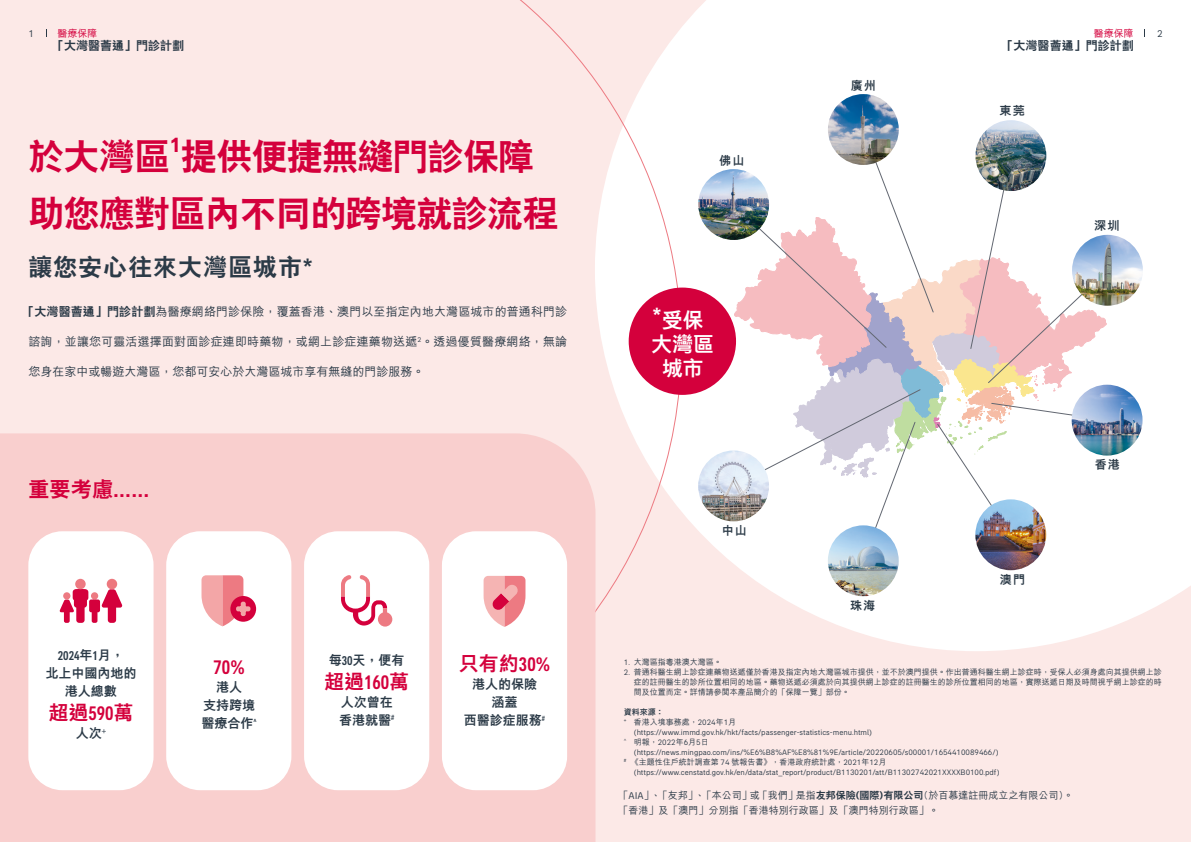
<style>
.page{position:relative;width:1191px;height:842px;background:#fff}
.page>*{position:absolute;margin:0;border:0;box-sizing:border-box;transform-origin:0 0}
.t1{font:800 36px "C Hei 2 HK";letter-spacing:-.02em;color:#d4003c}
.t2{font:800 24px "C Hei 2 HK";letter-spacing:.04em;color:#2b3a47}
.t3{font:800 21px "C Hei 2 HK";color:#d4003c}
.t4{font:800 21px/24px "M Hei HK";letter-spacing:-.01em;color:#fff;text-align:center}
.t5{font:700 21px "AIA Everest";color:#d4003c}
.t6{font:800 20px "M Hei HK";color:#d4003c}
.t7{font:500 condensed 20px "AIA Everest";color:#d4003c}
.t8{font:800 13px/18px "M Hei HK";color:#2b3a47;text-align:center}
.t9{font:500 condensed 13px "AIA Everest";color:#2b3a47}
.t10{font:500 12px "M Hei HK";letter-spacing:.01em;color:#2b3a47}
.t11{font:800 12px "C Hei 2 HK";color:#2b3a47}
.t12{font:800 12px "M Hei HK";letter-spacing:.1em;color:#2b3a47}
.t13{font:500 10px/14.8px "M Hei HK";color:#2b3a47}
.t14{font:500 10px "M Hei HK";color:#d4003c}
.t15{font:10px "AIA Everest";color:#2b3a47}
.t16{font:8px "AIA Everest";color:#2b3a47}
.t17{font:500 8px/10px "M Hei HK";color:#2b3a47;text-align:justify}
.s1{font-family:"C Hei 2 HK";font-weight:800}
.s2{font-family:"M Hei HK";font-weight:800;font-stretch:normal}
.s3{font-family:"AIA Everest";font-weight:500;font-stretch:condensed}
.s4{font-family:"AIA Everest";font-weight:400}
.s5{font-weight:800}
.s6{font-family:"AIA Everest";font-weight:700}
</style>
<div class="page">
<div style="left:595px;top:0;width:596px;height:842px;background:#fce9e7"></div>
<div style="left:0;top:0;width:595px;height:842px;background:#fce9e7"></div>
<svg style="left:595px;top:0;width:596px;height:651px;background:#fefcfc"></svg>
<svg style="left:520px;top:0;width:161px;height:635px"></svg>
<div style="left:0;top:433px;width:595px;height:409px;background:#f9cfce"></div>
<div style="left:28px;top:531px;width:126px;height:259px;background:#fff;border-radius:34px"></div>
<svg style="left:101px;top:589px;width:22px;height:34px"></svg>
<div style="left:107px;top:579px;width:10px;height:10px;background:#ed787e;border-radius:50%"></div>
<div style="left:74px;top:589px;width:13px;height:19px;background:#d4003c;border-radius:3px"></div>
<div style="left:73px;top:589px;width:15px;height:12px;background:#d4003c;border-radius:3px"></div>
<div style="left:76px;top:589px;width:9px;height:34px;background:#d4003c;border-radius:3px"></div>
<div style="left:75px;top:579px;width:11px;height:10px;background:#ed7a82;border-radius:50%"></div>
<div style="left:89px;top:599px;width:11px;height:13px;background:#d4003c;border-radius:2px"></div>
<div style="left:92px;top:599px;width:5px;height:24px;background:#d4003c;border-radius:2px"></div>
<div style="left:91px;top:592px;width:7px;height:7px;background:#ed7a82;border-radius:50%"></div>
<svg style="left:59px;top:599px;width:15px;height:24px"></svg>
<div style="left:63px;top:592px;width:7px;height:7px;background:#ed7a82;border-radius:50%"></div>
<div style="left:304px;top:531px;width:125px;height:259px;background:#fff;border-radius:34px"></div>
<svg style="left:341px;top:575px;width:51px;height:52px"></svg>
<div style="left:166px;top:531px;width:125px;height:259px;background:#fff;border-radius:34px"></div>
<svg style="left:230px;top:596px;width:26px;height:26px"></svg>
<svg style="left:201px;top:575px;width:49px;height:51px"></svg>
<div style="left:442px;top:531px;width:125px;height:259px;background:#fff;border-radius:34px"></div>
<svg style="left:483px;top:576px;width:42px;height:51px"></svg>
<svg style="left:732px;top:129px;width:376px;height:433px;background:#f5ecec"></svg>
<img style="left:698px;top:450px;width:71px;height:71px;border-radius:35px">
<img style="left:828px;top:525px;width:70px;height:71px;border-radius:35px">
<img style="left:975px;top:499px;width:71px;height:71px;border-radius:35px">
<img style="left:1071px;top:385px;width:71px;height:71px;border-radius:35px">
<img style="left:1072px;top:235px;width:71px;height:71px;border-radius:35px">
<img style="left:975px;top:120px;width:71px;height:71px;border-radius:35px">
<img style="left:828px;top:94px;width:70px;height:71px;border-radius:35px">
<img style="left:698px;top:169px;width:71px;height:71px;border-radius:35px">
<div style="left:628px;top:288px;width:108px;height:107px;background:#d4003c;border-radius:50%"></div>
<p class="t15" style="left:28px;top:28px;width:7px">1</p>
<p class="t14" style="left:57px;top:26px;width:41px">醫療保障</p>
<h3 class="t11" style="left:52px;top:40px;width:133px">「大灣醫薈通」門診計劃</h3>
<h3 class="t5" style="left:169px;top:133px;width:13px">1</h3>
<h1 class="t1" style="left:28px;top:139px;width:507px">於大灣區提供便捷無縫門診保障</h1>
<h1 class="t1" style="left:28px;top:196px;width:531px">助您應對區內不同的跨境就診流程</h1>
<h2 class="t2" style="left:28px;top:255px;width:285px">讓您安心往來大灣區城市*</h2>
<h3 class="t10" style="left:22px;top:303px;width:546px"><span class="s1">「大灣醫薈通」門診計劃</span>為醫療網絡門診保險，覆蓋香港、澳門以至指定內地大灣區城市的普通科門診</h3>
<h3 class="t10" style="left:28px;top:333px;width:540px">諮詢，並讓您可靈活選擇面對面診症連即時藥物，或網上診症連藥物送遞<sup>2</sup>。透過優質醫療網絡，無論</h3>
<h3 class="t10" style="left:28px;top:363px;width:397px">您身在家中或暢遊大灣區，您都可安心於大灣區城市享有無縫的門診服務。</h3>
<h3 class="t3" style="left:28px;top:479px;width:122px">重要考慮......</h3>
<h3 class="t9" style="left:58px;top:649px;width:68px">2024<span class="s2">年</span>1<span class="s2">月，</span></h3>
<h3 class="t8" style="left:45px;top:664px;width:93px">北上中國內地的港人總數</h3>
<h3 class="t6" style="left:48px;top:703px;width:87px">超過<span class="s3">590</span>萬</h3>
<h3 class="t8" style="left:76px;top:724px;width:32px">人次<sup>+</sup></h3>
<h3 class="t7" style="left:213px;top:656px;width:33px">70%</h3>
<h3 class="t8" style="left:201px;top:678px;width:57px">港人<br>支持跨境醫療合作<sup>^</sup></h3>
<h3 class="t8" style="left:329px;top:651px;width:77px">每<span class="s3">30</span>天，便有</h3>
<h3 class="t6" style="left:324px;top:671px;width:87px">超過<span class="s3">160</span>萬</h3>
<h3 class="t8" style="left:339px;top:693px;width:57px;text-align:left">人次曾在香港就醫<sup>#</sup></h3>
<h3 class="t6" style="left:459px;top:654px;width:93px">只有約<span class="s3">30%</span></h3>
<h3 class="t8" style="left:464px;top:675px;width:83px">港人的保險涵蓋<br>西醫診症服務<sup>#</sup></h3>
<h3 class="t12" style="left:719px;top:155px;width:27px">佛山</h3>
<h3 class="t4" style="left:651px;top:303px;width:13px">*</h3>
<h3 class="t4" style="left:651px;top:307px;width:64px">受保大灣區城市</h3>
<h3 class="t12" style="left:721px;top:524px;width:27px">中山</h3>
<h3 class="t12" style="left:850px;top:79px;width:27px">廣州</h3>
<h3 class="t12" style="left:850px;top:599px;width:27px">珠海</h3>
<p class="t14" style="left:1093px;top:26px;width:41px">醫療保障</p>
<p class="t15" style="left:1157px;top:28px;width:7px">2</p>
<h3 class="t11" style="left:1001px;top:40px;width:134px">「大灣醫薈通」門診計劃</h3>
<h3 class="t12" style="left:999px;top:105px;width:27px">東莞</h3>
<h3 class="t12" style="left:1094px;top:220px;width:27px">深圳</h3>
<h3 class="t12" style="left:999px;top:574px;width:27px">澳門</h3>
<h3 class="t12" style="left:1094px;top:458px;width:27px">香港</h3>
<p class="t17" style="left:624px;top:656px;width:99px"><span class="s4">1.</span> 大灣區指粵港澳大灣區。</p>
<p class="t17" style="left:634px;top:666px;width:529px;text-indent:-10px"><span class="s4">2.</span> 普通科醫生網上診症連藥物送遞僅於香港及指定內地大灣區城市提供，並不於澳門提供。作出普通科醫生網上診症時，受保人必須身處向其提供網上診症的註冊醫生的診所位置相同的地區。藥物送遞必須處於向其提供網上診症的註冊醫生的診所位置相同的地區，實際送遞日期及時間視乎網上診症的時間及位置而定。詳情請參閱本產品簡介的「保障一覽」部份。</p>
<p class="t17" style="left:624px;top:706px;width:114px"><span class="s5">資料來源：<br></span><sup>+</sup> 香港入境事務處，<span class="s4">2024</span>年<span class="s4">1</span>月</p>
<p class="t16" style="left:634px;top:727px;width:240px">(https://www.immd.gov.hk/hkt/facts/passenger-statistics-menu.html)</p>
<p class="t17" style="left:624px;top:736px;width:86px"><sup>^</sup> 明報，<span class="s4">2022</span>年<span class="s4">6</span>月<span class="s4">5</span>日</p>
<p class="t16" style="left:634px;top:747px;width:366px">(https://news.mingpao.com/ins/%E6%B8%AF%E8%81%9E/article/20220605/s00001/1654410089466/)</p>
<p class="t17" style="left:624px;top:756px;width:264px"><sup>#</sup> 《主題性住戶統計調查第 <span class="s4">74</span> 號報告書》，香港政府統計處，<span class="s4">2021</span>年<span class="s4">12</span>月</p>
<p class="t16" style="left:634px;top:767px;width:367px">(https://www.censtatd.gov.hk/en/data/stat_report/product/B1130201/att/B11302742021XXXXB0100.pdf)</p>
<p class="t13" style="left:618px;top:787px;width:456px">「<span class="s4">AIA</span>」、「友邦」、「本公司」或「我們」是指<span class="s1">友邦保險</span><span class="s6">(</span><span class="s1">國際</span><span class="s6">)</span><span class="s1">有限公司</span>(於百慕達註冊成立之有限公司)。「香港」及「澳門」分別指「香港特別行政區」及「澳門特別行政區」。</p>
</div>
